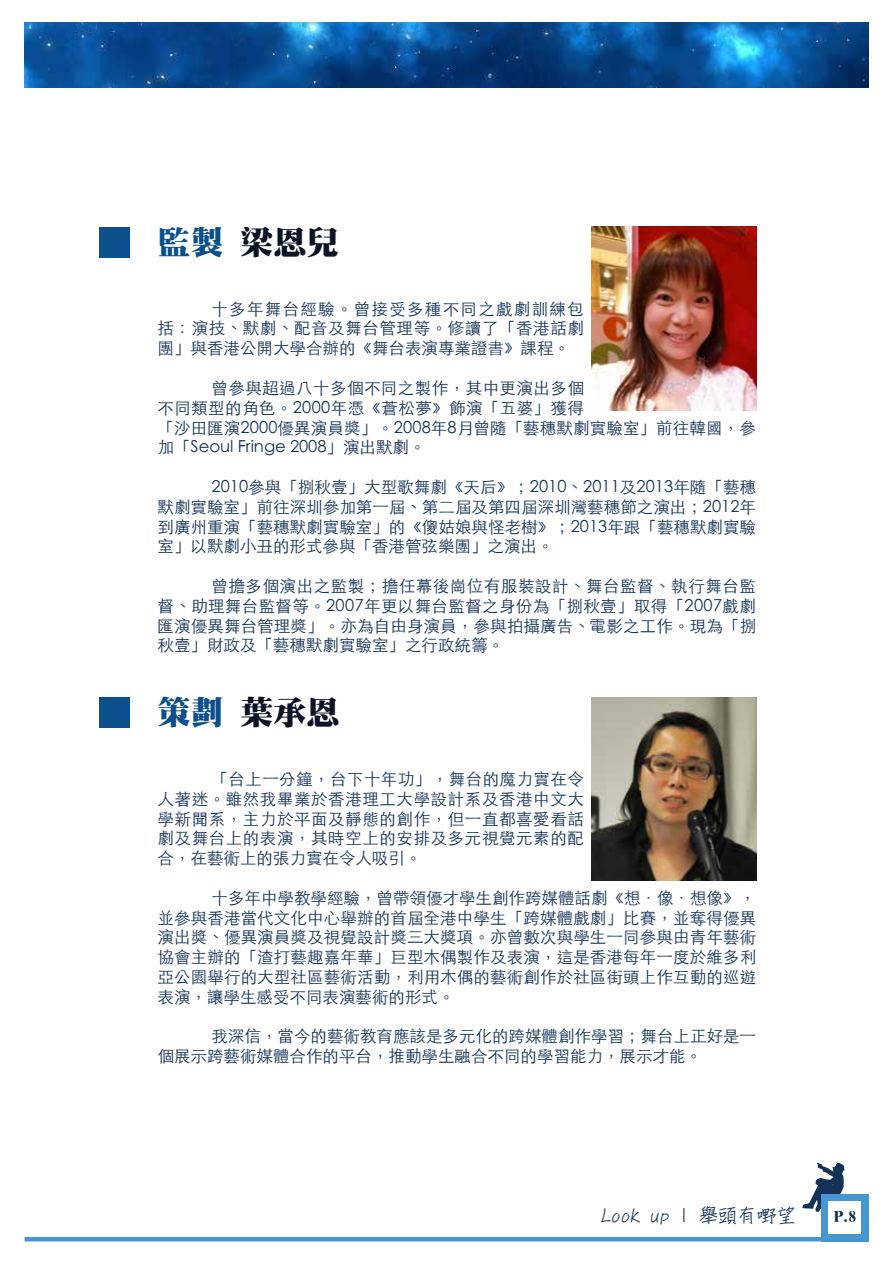
<style>
.page{position:relative;width:893px;height:1263px;background:#fff}
.page>*{position:absolute;margin:0;border:0;box-sizing:border-box;transform-origin:0 0}
.t1{font:900 33px "Han Wang Ming";color:#0d1326}
.t2{font:19.5px "DF Chu W4 WIN BF";color:#143256}
.t3{font:300 16.5px/19.8px "ST Heiti TC";letter-spacing:.005em;color:#143256;text-align:justify}
.t4{font:900 15px "Han Wang Ming";color:#143256}
.s1{color:#0b4f8d}
</style>
<div class="page">
<img style="left:25px;top:22px;width:843px;height:66px">
<svg style="left:802px;top:1162px;width:43px;height:50px"></svg>
<div style="left:821px;top:1194px;width:47px;height:47px;background:#4497d3"></div>
<div style="left:828px;top:1201px;width:33px;height:33px;background:#fff"></div>
<hr style="left:25px;top:1237px;width:801px;height:4px;background:#4497d3">
<img style="left:591px;top:227px;width:165px;height:183px">
<div style="left:99px;top:697px;width:31px;height:31px;background:#0b4f8d"></div>
<div style="left:99px;top:227px;width:31px;height:31px;background:#0b4f8d"></div>
<img style="left:591px;top:697px;width:165px;height:184px">
<h1 class="t1" style="left:158px;top:224px;width:183px"><span class="s1">監製</span> 梁恩兒</h1>
<p class="t3" style="left:158px;top:297px;width:428px;text-indent:54px">十多年舞台經驗。曾接受多種不同之戲劇訓練包括：演技、默劇、配音及舞台管理等。修讀了「香港話劇團」與香港公開大學合辦的《舞台表演專業證書》課程。</p>
<p class="t3" style="left:158px;top:376px;width:600px;text-align:left;text-indent:54px">曾參與超過八十多個不同之製作，其中更演出多個<br>不同類型的角色。2000年憑《蒼松夢》飾演「五婆」獲得<br>「沙田匯演2000優異演員獎」。2008年8月曾隨「藝穗默劇實驗室」前往韓國，參加「Seoul Fringe 2008」演出默劇。</p>
<p class="t3" style="left:158px;top:475px;width:600px;text-indent:54px">2010參與「捌秋壹」大型歌舞劇《天后》；2010、2011及2013年隨「藝穗默劇實驗室」前往深圳參加第一屆、第二屆及第四屆深圳灣藝穗節之演出；2012年到廣州重演「藝穗默劇實驗室」的《傻姑娘與怪老樹》；2013年跟「藝穗默劇實驗室」以默劇小丑的形式參與「香港管弦樂團」之演出。</p>
<p class="t3" style="left:158px;top:574px;width:600px;text-indent:54px">曾擔多個演出之監製；擔任幕後崗位有服裝設計、舞台監督、執行舞台監督、助理舞台監督等。2007年更以舞台監督之身份為「捌秋壹」取得「2007戲劇匯演優異舞台管理獎」。亦為自由身演員，參與拍攝廣告、電影之工作。現為「捌秋壹」財政及「藝穗默劇實驗室」之行政統籌。</p>
<h1 class="t1" style="left:158px;top:694px;width:183px"><span class="s1">策劃</span> 葉承恩</h1>
<p class="t3" style="left:158px;top:767px;width:428px;text-indent:54px">「台上一分鐘，台下十年功」，舞台的魔力實在令人著迷。雖然我畢業於香港理工大學設計系及香港中文大學新聞系，主力於平面及靜態的創作，但一直都喜愛看話劇及舞台上的表演，其時空上的安排及多元視覺元素的配合，在藝術上的張力實在令人吸引。</p>
<p class="t3" style="left:158px;top:886px;width:600px;text-indent:54px">十多年中學教學經驗，曾帶領優才學生創作跨媒體話劇《想．像．想像》，並參與香港當代文化中心舉辦的首屆全港中學生「跨媒體戲劇」比賽，並奪得優異演出獎、優異演員獎及視覺設計獎三大獎項。亦曾數次與學生一同參與由青年藝術協會主辦的「渣打藝趣嘉年華」巨型木偶製作及表演，這是香港每年一度於維多利亞公園舉行的大型社區藝術活動，利用木偶的藝術創作於社區街頭上作互動的巡遊表演，讓學生感受不同表演藝術的形式。</p>
<p class="t3" style="left:158px;top:1025px;width:600px;text-indent:54px">我深信，當今的藝術教育應該是多元化的跨媒體創作學習；舞台上正好是一個展示跨藝術媒體合作的平台，推動學生融合不同的學習能力，展示才能。</p>
<p class="t2" style="left:601px;top:1205px;width:196px">Look up | 舉頭有嘢望</p>
<p class="t4" style="left:834px;top:1210px;width:23px">P.8</p>
</div>
